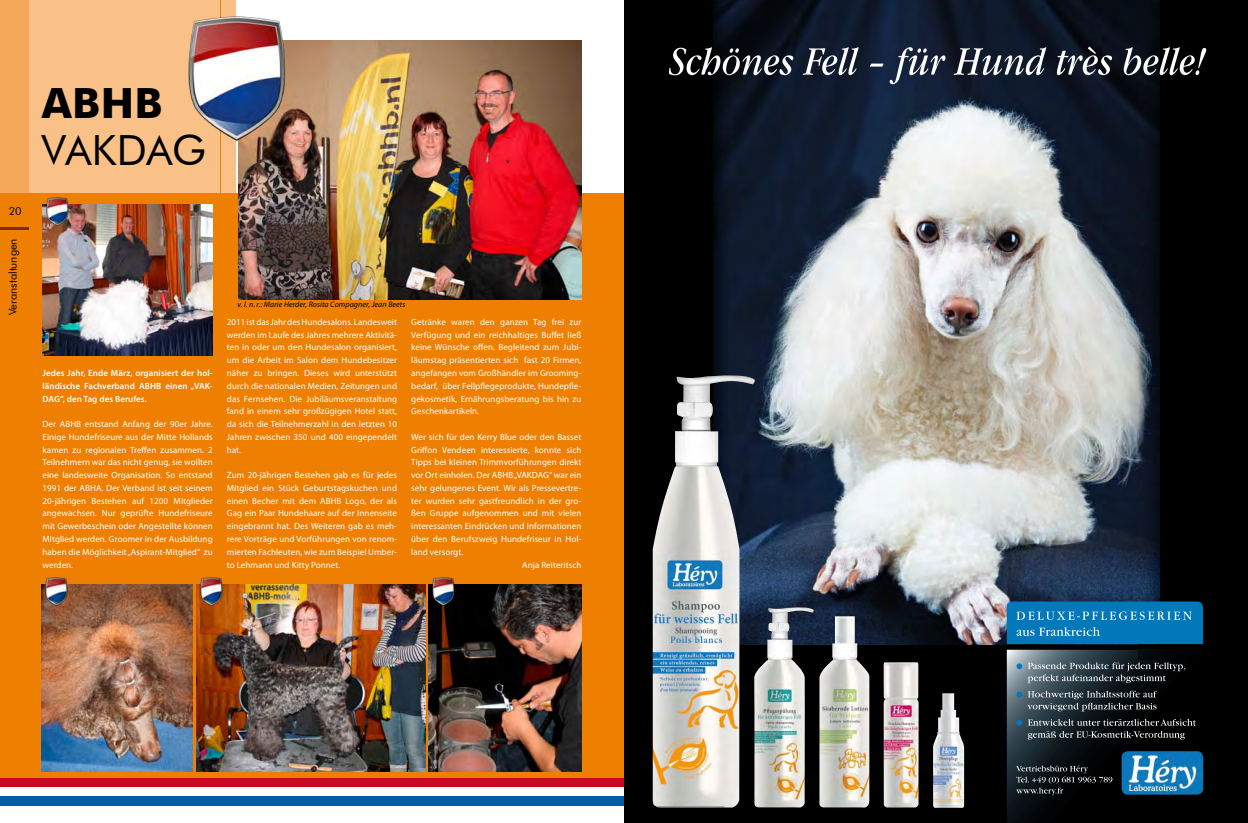
<style>
.page{position:relative;width:1248px;height:823px;background:#fff}
.page>*{position:absolute;margin:0;border:0;box-sizing:border-box;transform-origin:0 0}
.t1{font:41.6px "Futura BT";letter-spacing:-.01em;color:#000}
.t2{font:700 41.6px "Futura BT";color:#000}
.t3{font:11px "Futura BT";color:#000}
.t4{font:9px/12.8px "Myriad Pro";letter-spacing:.005em;color:#fff;text-align:justify}
.t5{font:600 9px/12.8px "Myriad Pro";letter-spacing:.005em;color:#fff;text-align:justify}
.t6{font:italic 8px "Myriad Pro";letter-spacing:.005em;color:#000}
</style>
<div class="page">
<div style="left:0;top:193px;width:624px;height:598px;background:#ee7f00"></div>
<div style="left:0;top:0;width:235px;height:193px;background:#f9c188"></div>
<div style="left:0;top:0;width:28px;height:193px;background:#f5a858"></div>
<hr style="left:0;top:227px;width:28px;height:3px;background:#872622">
<img style="left:43px;top:204px;width:170px;height:151px">
<img style="left:428px;top:584px;width:153px;height:187px">
<img style="left:42px;top:584px;width:151px;height:187px">
<img style="left:196px;top:584px;width:229px;height:187px">
<img style="left:238px;top:41px;width:343px;height:258px">
<hr style="left:220px;top:0;width:1px;height:349px;background:#ee7f00">
<div style="left:0;top:777px;width:624px;height:10px;background:#cd071e"></div>
<div style="left:0;top:786px;width:624px;height:10px;background:#fff"></div>
<div style="left:0;top:796px;width:624px;height:9px;background:#005ea8"></div>
<div style="left:624px;top:635px;width:623px;height:187px;background:#000"></div>
<img style="left:712px;top:0;width:448px;height:643px">
<div style="left:624px;top:0;width:88px;height:643px;background:#000"></div>
<img style="left:1138px;top:643px;width:65px;height:2px">
<div style="left:1160px;top:0;width:87px;height:643px;background:#000"></div>
<svg style="left:669px;top:46px;width:537px;height:38px"></svg>
<svg style="left:1006px;top:649px;width:198px;height:173px"></svg>
<svg style="left:1006px;top:601px;width:196px;height:42px;background:#1280bc"></svg>
<img style="left:1121px;top:750px;width:81px;height:44px">
<img style="left:819px;top:616px;width:50px;height:191px">
<img style="left:754px;top:607px;width:59px;height:200px">
<img style="left:652px;top:375px;width:102px;height:432px">
<img style="left:883px;top:662px;width:35px;height:145px">
<img style="left:933px;top:693px;width:31px;height:114px">
<img style="left:188px;top:16px;width:112px;height:126px">
<img style="left:43px;top:577px;width:27px;height:28px">
<img style="left:197px;top:577px;width:28px;height:28px">
<img style="left:429px;top:577px;width:28px;height:28px">
<img style="left:43px;top:197px;width:28px;height:28px">
<p class="t3" style="left:9px;top:205px;width:14px">20</p>
<p class="t3" style="left:6px;top:315px;width:78px;rotate:-90deg">Veranstaltungen</p>
<h1 class="t2" style="left:42px;top:78px;width:122px">ABHB</h1>
<h1 class="t1" style="left:42px;top:124px;width:166px">VAKDAG</h1>
<p class="t5" style="left:43px;top:366px;width:172px">Jedes Jahr, Ende März, organisiert der hol&shy;ländische Fachverband ABHB einen „VAK-DAG“, den Tag des Berufes.</p>
<p class="t4" style="left:43px;top:417px;width:172px">Der ABHB entstand Anfang der 90er Jahre.<br>Einige Hundefriseure aus der Mitte Hollands kamen zu regionalen Treffen zusammen. 2<br>Teilnehmern war das nicht genug, sie wollten eine landesweite Organisation. So entstand 1991 der ABHA. Der Verband ist seit seinem 20-jährigen Bestehen auf 1200 Mitglieder angewachsen. Nur geprüfte Hundefriseure mit Gewerbeschein oder Angestellte können Mitglied werden. Groomer in der Ausbildung haben die Möglichkeit „Aspirant-Mitglied“ zu werden.</p>
<p class="t6" style="left:237px;top:299px;width:169px">v. l. n. r.: Marie Herder, Rosita Compagner, Jean Beets</p>
<p class="t4" style="left:227px;top:315px;width:172px">2011 ist das Jahr des Hundesalons. Landesweit werden im Laufe des Jahres mehrere Aktivitä&shy;ten in oder um den Hundesalon organisiert, um die Arbeit im Salon dem Hundebesitzer näher zu bringen. Dieses wird unterstützt durch die nationalen Medien, Zeitungen und das Fernsehen. Die Jubiläumsveranstaltung fand in einem sehr großzügigen Hotel statt, da sich die Teilnehmerzahl in den letzten 10<br>Jahren zwischen 350 und 400 eingependelt hat.</p>
<p class="t4" style="left:227px;top:468px;width:172px">Zum 20-jährigen Bestehen gab es für jedes Mitglied ein Stück Geburtstagskuchen und einen Becher mit dem ABHB Logo, der als Gag ein Paar Hundehaare auf der Innenseite eingebrannt hat. Des Weiteren gab es meh&shy;rere Vorträge und Vorführungen von renom&shy;mierten Fachleuten, wie zum Beispiel Umber&shy;to Lehmann und Kitty Ponnet.</p>
<p class="t4" style="left:411px;top:315px;width:172px">Getränke waren den ganzen Tag frei zur Verfügung und ein reichhaltiges Buffet ließ keine Wünsche offen. Begleitend zum Jubi&shy;läumstag präsentierten sich fast 20 Firmen, angefangen vom Großhändler im Grooming&shy;bedarf, über Fellpflegeprodukte, Hundepfle&shy;gekosmetik, Ernährungsberatung bis hin zu Geschenkartikeln.</p>
<p class="t4" style="left:411px;top:430px;width:172px">Wer sich für den Kerry Blue oder den Basset</p>
<p class="t4" style="left:411px;top:443px;width:172px">Griffon Vendeen interessierte, konnte sich</p>
<p class="t4" style="left:411px;top:455px;width:172px">Tipps bei kleinen Trimmvorführungen direkt</p>
<p class="t4" style="left:411px;top:468px;width:172px">vor Ort einholen. Der ABHB „VAKDAG“ war ein</p>
<p class="t4" style="left:411px;top:481px;width:172px">sehr gelungenes Event. Wir als Pressevertre-</p>
<p class="t4" style="left:411px;top:494px;width:172px">ter wurden sehr gastfreundlich in der gro-</p>
<p class="t4" style="left:411px;top:506px;width:172px">ßen Gruppe aufgenommen und mit vielen</p>
<p class="t4" style="left:411px;top:519px;width:172px">interessanten Eindrücken und Informationen</p>
<p class="t4" style="left:411px;top:532px;width:172px">über den Berufszweig Hundefriseur in Hol-</p>
<p class="t4" style="left:411px;top:545px;width:53px">land versorgt.</p>
<p class="t4" style="left:522px;top:557px;width:61px">Anja Reiteritsch</p>
</div>
